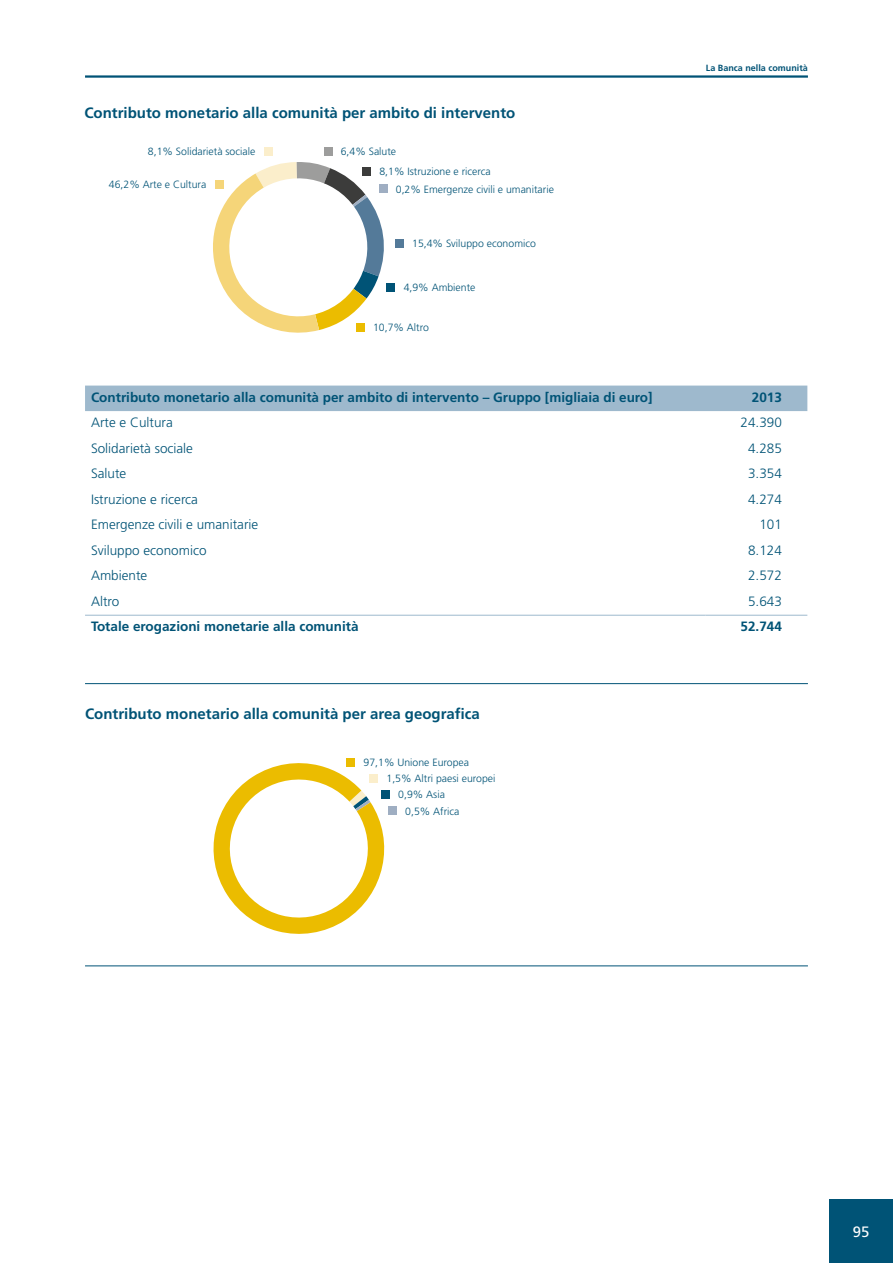
<style>
.page{position:relative;width:893px;height:1263px;background:#fff}
.page>*{position:absolute;margin:0;border:0;box-sizing:border-box;transform-origin:0 0}
.TITOLO_4_no_indice{font:700 15px "Frutiger LT Std";color:#005376}
.t1{font:15px "Frutiger LT Std";color:#fff}
._2_colonne{font:300 13.5px "Frutiger LT Std";color:#005376}
._2_colonne-2{font:700 13.5px "Frutiger LT Std";color:#005376}
.t2{font:300 10.5px/16.2px "Frutiger LT Std";color:#005376}
.t3{font:700 9px "Frutiger LT Std";color:#005376}
</style>
<div class="page">
<div style="left:829px;top:1199px;width:64px;height:64px;background:#005376"></div>
<hr style="left:85px;top:75px;width:723px;height:3px;background:#005376">
<div style="left:85px;top:386px;width:722px;height:25px;background:#9eb9cd"></div>
<hr style="left:85px;top:615px;width:620px;height:1px;background:#9eb9cd">
<hr style="left:705px;top:615px;width:102px;height:1px;background:#9eb9cd">
<div style="left:395px;top:239px;width:9px;height:8px;background:#547a99"></div>
<div style="left:264px;top:147px;width:8px;height:9px;background:#fbeecb"></div>
<div style="left:324px;top:147px;width:8px;height:9px;background:#9d9d9c"></div>
<div style="left:387px;top:283px;width:8px;height:9px;background:#005376"></div>
<svg style="left:213px;top:162px;width:175px;height:171px"></svg>
<hr style="left:85px;top:683px;width:723px;height:1px;background:#005376">
<hr style="left:85px;top:965px;width:723px;height:1px;background:#005376">
<div style="left:388px;top:806px;width:9px;height:9px;background:#9faec2"></div>
<div style="left:347px;top:758px;width:8px;height:8px;background:#ebbc00"></div>
<svg style="left:213px;top:760px;width:177px;height:174px"></svg>
<h4 class="TITOLO_4_no_indice" style="left:84px;top:104px;width:432px">Contributo monetario alla comunità per ambito di intervento</h4>
<p class="t2" style="left:148px;top:144px;width:109px">8,1% Solidarietà sociale</p>
<p class="t2" style="left:109px;top:177px;width:99px">46,2% Arte e Cultura</p>
<p class="t2" style="left:341px;top:144px;width:57px">6,4% Salute</p>
<p class="t2" style="left:396px;top:163px;width:160px;line-height:17.4px;text-indent:-16px">8,1% Istruzione e ricerca<br>0,2% Emergenze civili e umanitarie</p>
<p class="t2" style="left:412px;top:235px;width:125px">15,4% Sviluppo economico</p>
<p class="t2" style="left:404px;top:280px;width:73px">4,9% Ambiente</p>
<p class="t2" style="left:373px;top:319px;width:57px">10,7% Altro</p>
<p class="t3" style="left:706px;top:62px;width:104px">La Banca nella comunità</p>
<p class="_2_colonne-2" style="left:91px;top:389px;width:563px">Contributo monetario alla comunità per ambito di intervento – Gruppo [migliaia di euro]</p>
<p class="_2_colonne-2" style="left:752px;top:389px;width:32px">2013</p>
<p class="_2_colonne" style="left:91px;top:415px;width:83px">Arte e Cultura</p>
<p class="_2_colonne" style="left:741px;top:415px;width:43px">24.390</p>
<p class="_2_colonne" style="left:91px;top:440px;width:103px">Solidarietà sociale</p>
<p class="_2_colonne" style="left:748px;top:440px;width:35px">4.285</p>
<p class="_2_colonne" style="left:91px;top:466px;width:37px">Salute</p>
<p class="_2_colonne" style="left:748px;top:466px;width:35px">3.354</p>
<p class="_2_colonne" style="left:91px;top:491px;width:108px">Istruzione e ricerca</p>
<p class="_2_colonne" style="left:748px;top:491px;width:35px">4.274</p>
<p class="_2_colonne" style="left:91px;top:517px;width:169px">Emergenze civili e umanitarie</p>
<p class="_2_colonne" style="left:759px;top:517px;width:24px">101</p>
<p class="_2_colonne" style="left:91px;top:542px;width:117px">Sviluppo economico</p>
<p class="_2_colonne" style="left:748px;top:542px;width:35px">8.124</p>
<p class="_2_colonne" style="left:91px;top:568px;width:58px">Ambiente</p>
<p class="_2_colonne" style="left:748px;top:568px;width:35px">2.572</p>
<p class="_2_colonne" style="left:91px;top:593px;width:30px">Altro</p>
<p class="_2_colonne" style="left:748px;top:593px;width:35px">5.643</p>
<p class="_2_colonne-2" style="left:91px;top:619px;width:269px">Totale erogazioni monetarie alla comunità</p>
<p class="_2_colonne-2" style="left:741px;top:619px;width:43px">52.744</p>
<h4 class="TITOLO_4_no_indice" style="left:85px;top:705px;width:396px">Contributo monetario alla comunità per area geografica</h4>
<p class="t2" style="left:387px;top:754px;width:110px;text-indent:-23px">97,1% Unione Europea<br>1,5% Altri paesi europei</p>
<p class="t2" style="left:405px;top:787px;width:56px;text-indent:-7px">0,9% Asia<br>0,5% Africa</p>
<h1 class="t1" style="left:853px;top:1223px;width:18px">95</h1>
</div>
